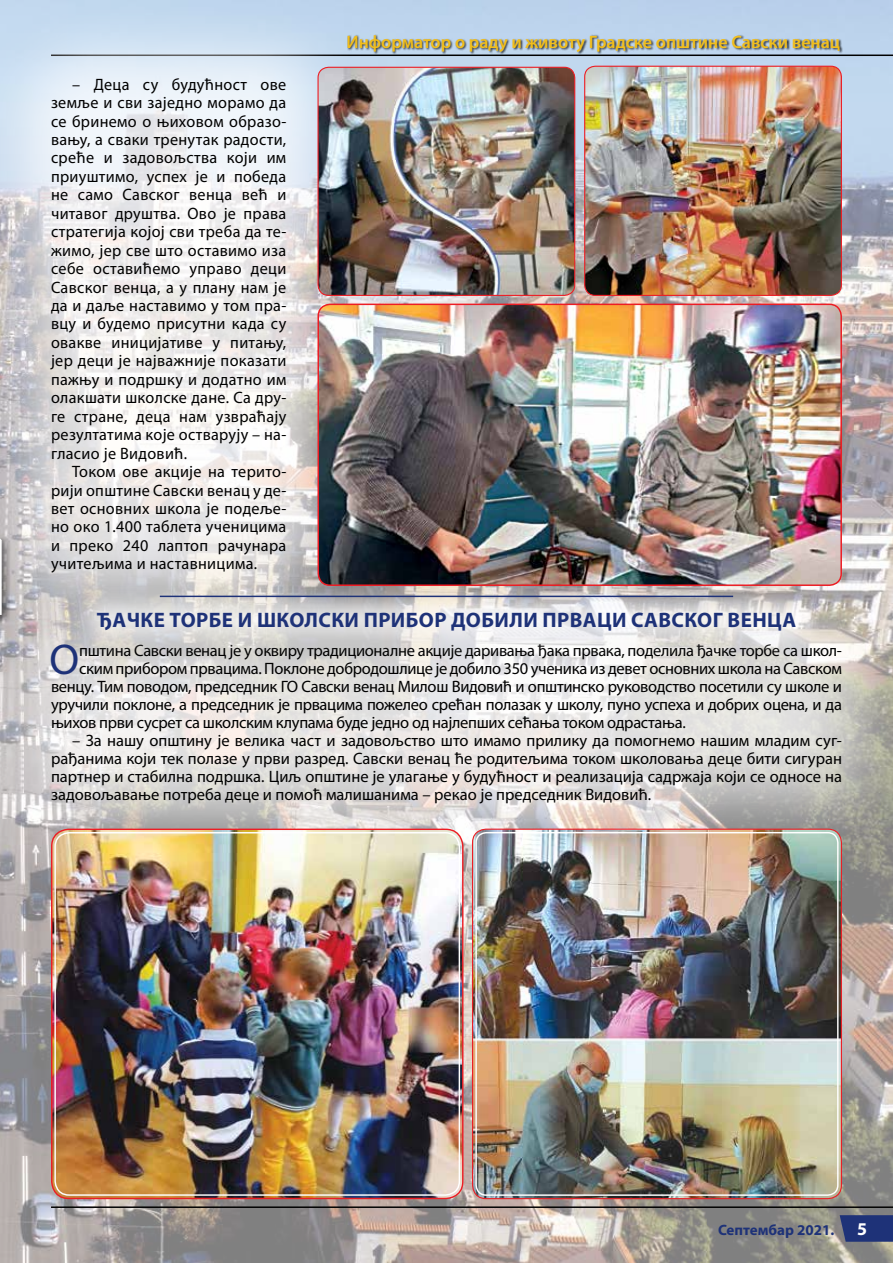
<style>
.page{position:relative;width:893px;height:1263px;background:#fff}
.page>*{position:absolute;margin:0;border:0;box-sizing:border-box;transform-origin:0 0}
.t1{font:43.2px "Myriad Pro";color:#1e3278}
.t2{font:700 21px "Myriad Pro";letter-spacing:.02em;color:#1e3278}
.t3{font:600 18px "Myriad Pro";color:#f2be1a}
.t4{font:700 18px "Myriad Pro";color:#fff}
.t5{font:16.5px/18.5px "Myriad Pro";letter-spacing:-.02em;color:#000;text-align:justify}
.t6{font:700 15px "Myriad Pro";color:#1e3278}
</style>
<div class="page">
<img style="left:0;top:0;width:893px;height:1263px">
<hr style="left:51px;top:55px;width:842px;height:1px;background:#000">
<div style="left:347px;top:34px;width:496px;height:21px;background:#000;opacity:.75"></div>
<svg style="left:840px;top:1215px;width:53px;height:27px"></svg>
<hr style="left:51px;top:1206px;width:842px;height:2px;background:#000">
<div style="left:0;top:594px;width:33px;height:377px;background:#fff;opacity:.75"></div>
<div style="left:0;top:0;width:366px;height:651px;background:#fff;opacity:.75"></div>
<div style="left:0;top:567px;width:893px;height:315px;background:#fff;opacity:.75"></div>
<div style="left:70px;top:584px;width:753px;height:74px;background:#fff;opacity:.75"></div>
<hr style="left:160px;top:596px;width:573px;height:1px;background:#1e3278">
<img style="left:318px;top:304px;width:523px;height:281px">
<div style="left:317px;top:304px;width:525px;height:282px;border:1px solid #ed1d24;border-radius:12px"></div>
<img style="left:318px;top:67px;width:257px;height:228px">
<div style="left:317px;top:67px;width:258px;height:229px;border:1px solid #ed1d24;border-radius:11px"></div>
<img style="left:585px;top:66px;width:256px;height:229px">
<div style="left:584px;top:66px;width:258px;height:230px;border:1px solid #ed1d24;border-radius:11px"></div>
<img style="left:52px;top:829px;width:411px;height:369px">
<img style="left:473px;top:829px;width:368px;height:369px">
<div style="left:472px;top:829px;width:370px;height:370px;border:1px solid #ed1d24;border-radius:13px"></div>
<div style="left:475px;top:832px;width:363px;height:364px;border:1px solid #fff;border-radius:10px"></div>
<p class="t5" style="left:51px;top:75px;width:237px;text-indent:21px">– Деца су будућност ове земље и сви заједно морамо да се бринемо о њиховом образо&shy;вању, а сваки тренутак радости, среће и задовољства који им приуштимо, успех је и победа не само Савског венца већ и читавог друштва. Ово је права стратегија којој сви треба да те&shy;жимо, јер све што оставимо иза себе оставићемо управо деци Савског венца, а у плану нам је да и даље наставимо у том пра&shy;вцу и будемо присутни када су овакве иницијативе у питању, јер деци је најважније показати пажњу и подршку и додатно им олакшати школске дане. Са дру&shy;ге стране, деца нам узвраћају резултатима које остварују – на&shy;гласио је Видовић.</p>
<p class="t5" style="left:51px;top:462px;width:237px;text-indent:21px">Током ове акције на терито&shy;рији општине Савски венац у де&shy;вет основних школа је подеље&shy;но око 1.400 таблета ученицима и преко 240 лаптоп рачунара учитељима и наставницима.</p>
<p class="t3" style="left:347px;top:30px;width:495px">Информатор о раду и животу Градске општине Савски венац</p>
<p class="t2" style="left:97px;top:606px;width:701px">ЂАЧКЕ ТОРБЕ И ШКОЛСКИ ПРИБОР ДОБИЛИ ПРВАЦИ САВСКОГ ВЕНЦА</p>
<h1 class="t1" style="left:49px;top:633px;width:31px">О</h1>
<p class="t5" style="left:79px;top:641px;width:764px">пштина Савски венац је у оквиру традиционалне акције даривања ђака првака, поделила ђачке торбе са школ-</p>
<p class="t5" style="left:79px;top:659px;width:764px">ским прибором првацима. Поклоне добродошлице је добило 350 ученика из девет основних школа на Савском</p>
<p class="t5" style="left:51px;top:677px;width:792px">венцу. Тим поводом, председник ГО Савски венац Милош Видовић и општинско руководство посетили су школе и</p>
<p class="t5" style="left:51px;top:695px;width:792px">уручили поклоне, а председник је првацима пожелео срећан полазак у школу, пуно успеха и добрих оцена, и да</p>
<p class="t5" style="left:51px;top:713px;width:636px">њихов први сусрет са школским клупама буде једно од најлепших сећања током одрастања.</p>
<p class="t5" style="left:51px;top:731px;width:792px;line-height:18px;text-indent:21px">– За нашу општину је велика част и задовољство што имамо прилику да помогнемо нашим младим суг&shy;рађанима који тек полазе у први разред. Савски венац ће родитељима током школовања деце бити сигуран партнер и стабилна подршка. Циљ општине је улагање у будућност и реализација садржаја који се односе на задовољавање потреба деце и помоћ малишанима – рекао је председник Видовић.</p>
<p class="t6" style="left:718px;top:1220px;width:118px">Септембар 2021.</p>
<p class="t4" style="left:857px;top:1217px;width:11px">5</p>
</div>
